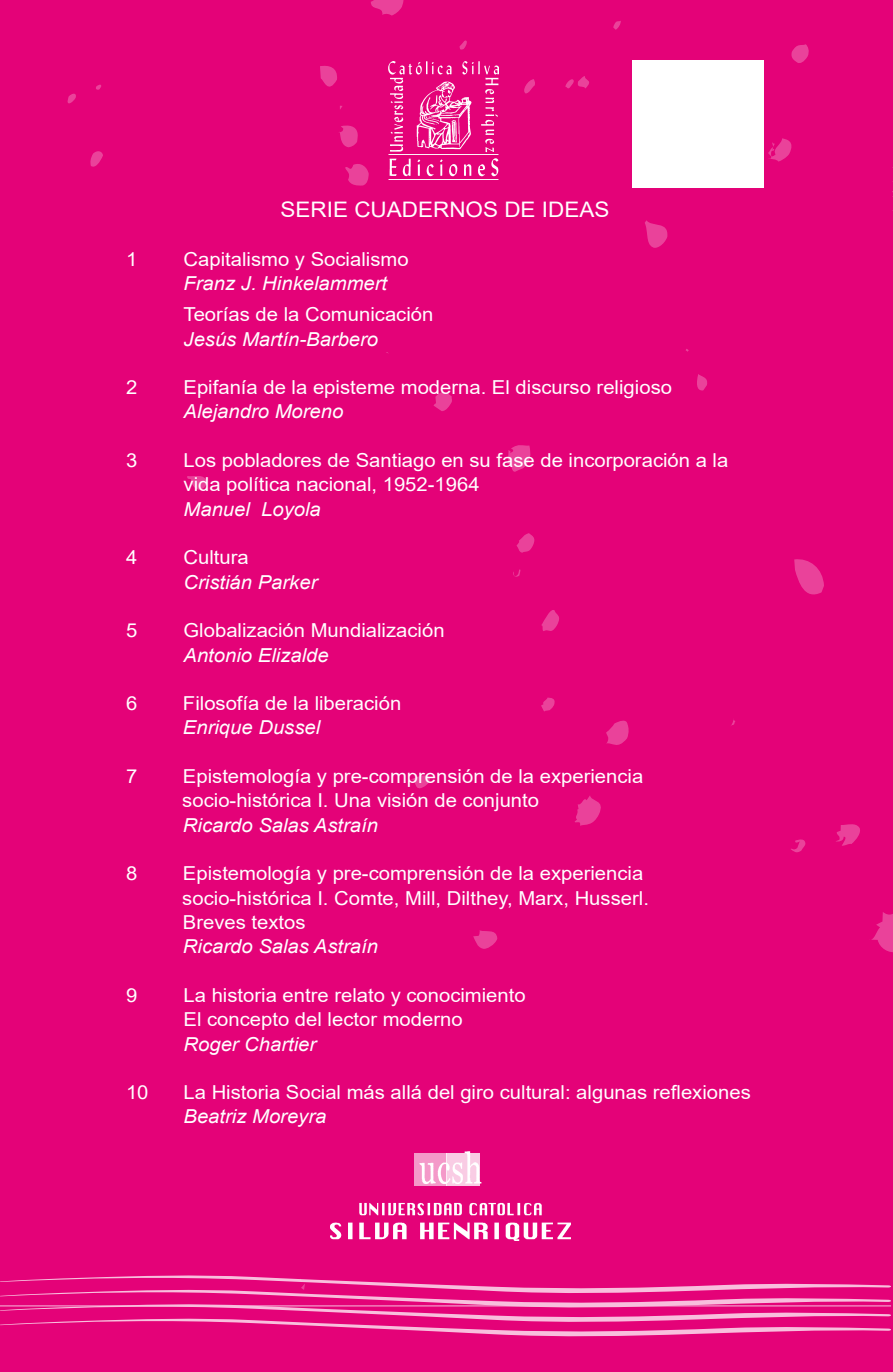
<style>
.page{position:relative;width:893px;height:1372px;background:#fff}
.page>*{position:absolute;margin:0;border:0;box-sizing:border-box;transform-origin:0 0}
.t1{font:21.38px "Arial";color:#fff;scale:1.05 1}
.t2{font:19.35px/24.3px "Arial";color:#fff;scale:1.05 1}
.t3{font:italic 19.35px "Arial";color:#fff;scale:1.05 1}
</style>
<div class="page">
<div style="left:0;top:0;width:893px;height:1371px;background:#e40278"></div>
<svg style="left:0;top:1275px;width:891px;height:61px"></svg>
<svg style="left:68px;top:93px;width:8px;height:11px"></svg>
<svg style="left:96px;top:84px;width:5px;height:6px"></svg>
<svg style="left:697px;top:374px;width:10px;height:17px"></svg>
<svg style="left:90px;top:151px;width:13px;height:16px"></svg>
<svg style="left:460px;top:40px;width:7px;height:10px"></svg>
<svg style="left:524px;top:79px;width:11px;height:14px"></svg>
<svg style="left:613px;top:21px;width:8px;height:9px"></svg>
<svg style="left:565px;top:76px;width:24px;height:13px"></svg>
<svg style="left:371px;top:0;width:33px;height:16px"></svg>
<svg style="left:320px;top:66px;width:17px;height:21px"></svg>
<svg style="left:794px;top:559px;width:30px;height:36px"></svg>
<svg style="left:339px;top:125px;width:19px;height:22px"></svg>
<svg style="left:345px;top:164px;width:24px;height:22px"></svg>
<svg style="left:187px;top:476px;width:20px;height:14px"></svg>
<svg style="left:434px;top:392px;width:18px;height:19px"></svg>
<svg style="left:507px;top:445px;width:24px;height:27px"></svg>
<svg style="left:645px;top:220px;width:23px;height:28px"></svg>
<svg style="left:516px;top:533px;width:19px;height:20px"></svg>
<svg style="left:791px;top:44px;width:18px;height:19px"></svg>
<svg style="left:513px;top:569px;width:8px;height:8px"></svg>
<svg style="left:411px;top:775px;width:19px;height:14px"></svg>
<svg style="left:768px;top:138px;width:24px;height:24px"></svg>
<svg style="left:871px;top:912px;width:22px;height:41px"></svg>
<svg style="left:541px;top:610px;width:18px;height:21px"></svg>
<svg style="left:541px;top:697px;width:14px;height:15px"></svg>
<svg style="left:606px;top:720px;width:23px;height:25px"></svg>
<svg style="left:473px;top:930px;width:24px;height:19px"></svg>
<svg style="left:575px;top:796px;width:26px;height:30px"></svg>
<svg style="left:731px;top:719px;width:4px;height:7px"></svg>
<svg style="left:836px;top:824px;width:24px;height:22px"></svg>
<svg style="left:791px;top:839px;width:15px;height:14px"></svg>
<img style="left:388px;top:61px;width:111px;height:119px">
<div style="left:632px;top:61px;width:132px;height:127px;background:#fff"></div>
<img style="left:330px;top:1151px;width:240px;height:89px">
<p class="t1" style="left:281px;top:195px;width:315px">SERIE CUADERNOS DE IDEAS</p>
<p class="t2" style="left:126px;top:247px;width:12px">1</p>
<p class="t2" style="left:184px;top:247px;width:216px">Capitalismo y Socialismo</p>
<p class="t3" style="left:184px;top:271px;width:195px">Franz J. Hinkelammert</p>
<p class="t2" style="left:184px;top:302px;width:239px">Teorías de la Comunicación</p>
<p class="t3" style="left:184px;top:326px;width:187px">Jesús Martín-Barbero</p>
<p class="t2" style="left:126px;top:375px;width:12px">2</p>
<p class="t2" style="left:184px;top:375px;width:467px">Epifanía de la episteme moderna. El discurso religioso</p>
<p class="t3" style="left:184px;top:399px;width:154px">Alejandro Moreno</p>
<p class="t2" style="left:126px;top:448px;width:12px">3</p>
<p class="t2" style="left:184px;top:448px;width:520px">Los pobladores de Santiago en su fase de incorporación a la vida política nacional, 1952-1964</p>
<p class="t3" style="left:184px;top:496px;width:132px">Manuel Loyola</p>
<p class="t2" style="left:126px;top:545px;width:12px">4</p>
<p class="t2" style="left:184px;top:545px;width:64px">Cultura</p>
<p class="t3" style="left:184px;top:569px;width:129px">Cristián Parker</p>
<p class="t2" style="left:126px;top:618px;width:12px">5</p>
<p class="t2" style="left:184px;top:618px;width:250px">Globalización Mundialización</p>
<p class="t3" style="left:184px;top:642px;width:140px">Antonio Elizalde</p>
<p class="t2" style="left:126px;top:691px;width:12px">6</p>
<p class="t2" style="left:183px;top:691px;width:209px">Filosofía de la liberación</p>
<p class="t3" style="left:183px;top:715px;width:132px">Enrique Dussel</p>
<p class="t2" style="left:126px;top:764px;width:12px">7</p>
<p class="t2" style="left:182px;top:764px;width:441px">Epistemología y pre-comprensión de la experiencia socio-histórica I. Una visión de conjunto</p>
<p class="t3" style="left:183px;top:812px;width:187px">Ricardo Salas Astraín</p>
<p class="t2" style="left:126px;top:861px;width:12px">8</p>
<p class="t2" style="left:182px;top:861px;width:446px">Epistemología y pre-comprensión de la experiencia socio-histórica I. Comte, Mill, Dilthey, Marx, Husserl.<br>Breves textos</p>
<p class="t3" style="left:183px;top:933px;width:187px">Ricardo Salas Astraín</p>
<p class="t2" style="left:126px;top:982px;width:12px">9</p>
<p class="t2" style="left:184px;top:982px;width:327px">La historia entre relato y conocimiento<br>El concepto del lector moderno</p>
<p class="t3" style="left:184px;top:1031px;width:128px">Roger Chartier</p>
<p class="t2" style="left:126px;top:1079px;width:23px">10</p>
<p class="t2" style="left:184px;top:1079px;width:542px">La Historia Social más allá del giro cultural: algunas reflexiones</p>
<p class="t3" style="left:184px;top:1104px;width:138px">Beatriz Moreyra</p>
</div>
